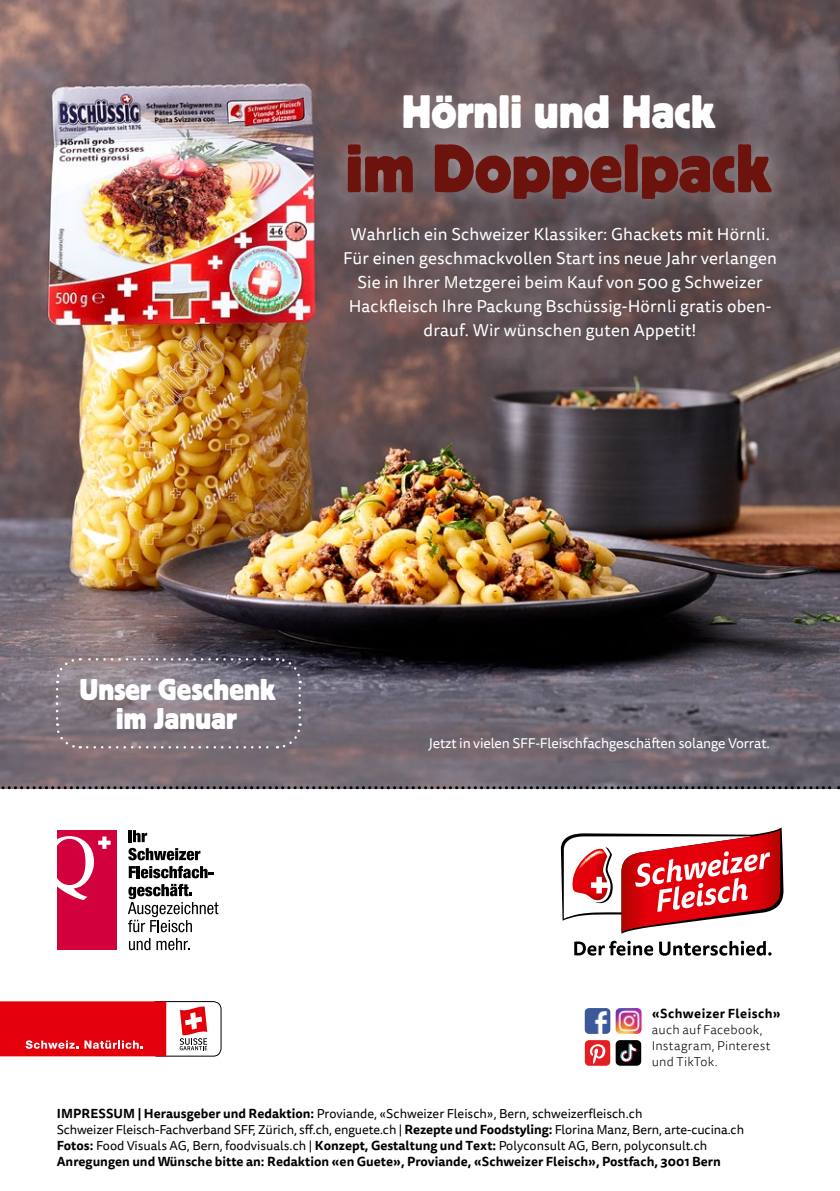
<style>
.page{position:relative;width:840px;height:1191px;background:#fff}
.page>*{position:absolute;margin:0;border:0;box-sizing:border-box;transform-origin:0 0}
.t1{font:700 67.8px "Block Berthold BQ";color:#6c130d;scale:.9 1}
.t2{font:700 46.4px "Block Berthold BQ";letter-spacing:.005em;color:#fff;scale:.9 1}
.t3{font:700 29.8px/29.2px "Block Berthold BQ";letter-spacing:.01em;color:#fff;text-align:center;scale:.9 1}
.t4{font:17px/24px "Tisa Sans OT";letter-spacing:.01em;color:#fff;text-align:center}
.t5{font:14px "Tisa Sans OT";letter-spacing:-.01em;color:#fff}
.t6{font:12.8px/16px "Tisa Sans OT";color:#000}
.t7{font:300 12.8px/16px "Tisa Sans OT";letter-spacing:.02em;color:#000}
.t8{font:700 12.8px "Tisa Sans OT";letter-spacing:.035em;color:#000}
.s1{font-weight:700}
</style>
<div class="page">
<img style="left:0;top:0;width:839px;height:786px">
<svg style="left:0;top:786px;width:839px;height:3px;background:#4a444b"></svg>
<hr style="left:128px;top:830px;width:4px;height:12px;background:#000">
<svg style="left:133px;top:830px;width:14px;height:12px"></svg>
<svg style="left:128px;top:848px;width:72px;height:12px"></svg>
<svg style="left:129px;top:866px;width:85px;height:12px"></svg>
<svg style="left:128px;top:884px;width:90px;height:48px"></svg>
<svg style="left:129px;top:938px;width:21px;height:12px"></svg>
<svg style="left:156px;top:938px;width:33px;height:12px"></svg>
<div style="left:57px;top:830px;width:60px;height:120px;background:#d3003e"></div>
<svg style="left:57px;top:836px;width:54px;height:64px"></svg>
<div style="left:149px;top:1001px;width:72px;height:55px;border:1px solid #000;border-radius:8px"></div>
<svg style="left:180px;top:1006px;width:27px;height:44px"></svg>
<div style="left:0;top:1001px;width:166px;height:55px;background:#e3000b"></div>
<svg style="left:26px;top:1040px;width:52px;height:8px"></svg>
<svg style="left:84px;top:1040px;width:59px;height:8px"></svg>
<svg style="left:560px;top:827px;width:223px;height:106px"></svg>
<svg style="left:574px;top:940px;width:78px;height:15px"></svg>
<svg style="left:659px;top:940px;width:112px;height:15px"></svg>
<img style="left:585px;top:1008px;width:24px;height:25px">
<div style="left:583px;top:1006px;width:28px;height:29px;border:1px solid #fff;border-radius:5px"></div>
<img style="left:616px;top:1008px;width:24px;height:25px">
<div style="left:614px;top:1006px;width:28px;height:29px;border:1px solid #fff;border-radius:5px"></div>
<div style="left:614px;top:1039px;width:27px;height:27px;background:#000;border-radius:5px"></div>
<div style="left:614px;top:1039px;width:28px;height:27px;border:1px solid #fff;border-radius:5px"></div>
<svg style="left:620px;top:1043px;width:16px;height:19px"></svg>
<div style="left:584px;top:1040px;width:26px;height:25px;background:#e51e23;border-radius:4px"></div>
<svg style="left:590px;top:1044px;width:15px;height:20px"></svg>
<div style="left:321px;top:119px;width:474px;height:105px;background:#fff;opacity:.4"></div>
<svg style="left:55px;top:689px;width:26px;height:60px;background:#857a82"></svg>
<svg style="left:87px;top:723px;width:215px;height:26px;background:#7c7179"></svg>
<svg style="left:277px;top:657px;width:24px;height:60px"></svg>
<svg style="left:55px;top:657px;width:214px;height:26px;background:#89808a"></svg>
<h2 class="t2" style="left:402px;top:86px;width:349px">Hörnli und Hack</h2>
<h1 class="t1" style="left:345px;top:131px;width:474px">im Doppelpack</h1>
<p class="t4" style="left:343px;top:223px;width:435px">Wahrlich ein Schweizer Klassiker: Ghackets mit Hörnli.<br>Für einen geschmackvollen Start ins neue Jahr verlangen Sie in Ihrer Metzgerei beim Kauf von 500 g Schweizer Hackfleisch Ihre Packung Bschüssig-Hörnli gratis oben&shy;drauf. Wir wünschen guten Appetit!</p>
<h3 class="t3" style="left:79px;top:675px;width:219px">Unser Geschenk im Januar</h3>
<p class="t5" style="left:428px;top:735px;width:343px">Jetzt in vielen SFF-Fleischfachgeschäften solange Vorrat.</p>
<p class="t8" style="left:651px;top:1005px;width:131px">«Schweizer Fleisch»</p>
<p class="t7" style="left:651px;top:1022px;width:120px">auch auf Facebook,<br>Instagram, Pinterest und TikTok.</p>
<p class="t6" style="left:57px;top:1106px;width:688px"><span class="s1">IMPRESSUM | Herausgeber und Redaktion:</span> Proviande, «Schweizer Fleisch», Bern, schweizerfleisch.ch<br>Schweizer Fleisch-Fachverband SFF, Zürich, sff.ch, enguete.ch | <span class="s1">Rezepte und Foodstyling:</span> Florina Manz, Bern, arte-cucina.ch <span class="s1">Fotos:</span> Food Visuals AG, Bern, foodvisuals.ch | <span class="s1">Konzept, Gestaltung und Text:</span> Polyconsult AG, Bern, polyconsult.ch <span class="s1">Anregungen und Wünsche bitte an: Redaktion «en Guete», Proviande, «Schweizer Fleisch», Postfach, 3001 Bern</span></p>
</div>
